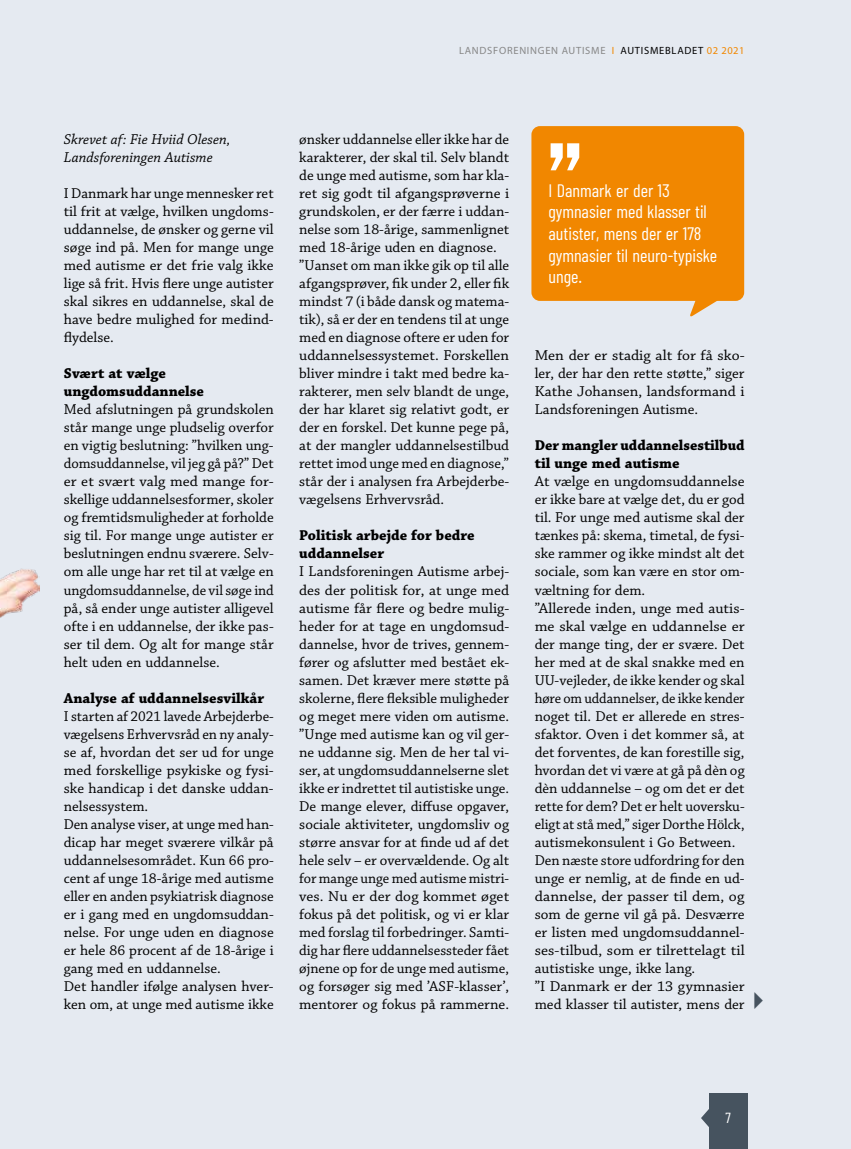
<style>
.page{position:relative;width:851px;height:1149px;background:#fff}
.page>*{position:absolute;margin:0;border:0;box-sizing:border-box;transform-origin:0 0}
.t1{font:18px/21.6px "Barlow Condensed";color:#fff}
.t2{font:15px/18px "Chaparral Pro";color:#000;text-align:justify}
.t3{font:700 15px/18px "Chaparral Pro";color:#000}
.t4{font:15px/18px "Chaparral Pro";color:#000;text-align:justify;scale:1.04 1}
.t5{font:italic 15px/18px "Chaparral Pro";color:#000}
.t6{font:14.55px "Barlow Condensed";color:#fff}
.t7{font:10.5px "Myriad Pro";letter-spacing:.07em;color:#878787}
.s1{color:#f18700}
.s2{color:#000}
</style>
<div class="page">
<div style="left:0;top:0;width:850px;height:1148px;background:#e5eaf1"></div>
<svg style="left:701px;top:1110px;width:7px;height:16px"></svg>
<div style="left:708px;top:1093px;width:39px;height:55px;background:#46535f"></div>
<img style="left:0;top:568px;width:39px;height:50px">
<svg style="left:690px;top:301px;width:27px;height:16px"></svg>
<div style="left:531px;top:126px;width:213px;height:175px;background:#f18700;border-radius:9px"></div>
<svg style="left:550px;top:143px;width:29px;height:27px"></svg>
<p class="t7" style="left:459px;top:44px;width:287px">LANDSFORENINGEN AUTISME <span class="s1">I</span> <span class="s2">AUTISMEBLADET</span> <span class="s1">02 2021</span></p>
<p class="t5" style="left:64px;top:131px;width:168px">Skrevet af: Fie Hviid Olesen,<br>Landsforeningen Autisme</p>
<p class="t2" style="left:64px;top:185px;width:211px">I Danmark har unge mennesker ret til frit at vælge, hvilken ungdoms&shy;uddannelse, de ønsker og gerne vil søge ind på. Men for mange unge med autisme er det frie valg ikke lige så frit. Hvis flere unge autister skal sikres en uddannelse, skal de have bedre mulighed for medind&shy;flydelse.</p>
<p class="t3" style="left:64px;top:365px;width:142px">Svært at vælge ungdomsuddannelse</p>
<p class="t2" style="left:64px;top:401px;width:211px">Med afslutningen på grundskolen står mange unge pludselig overfor en vigtig beslutning: ”hvilken ung&shy;domsuddannelse, vil jeg gå på?” Det er et svært valg med mange for&shy;skellige uddannelsesformer, skoler og fremtidsmuligheder at forholde sig til. For mange unge autister er beslutningen endnu sværere. Selv&shy;om alle unge har ret til at vælge en ungdomsuddannelse, de vil søge ind på, så ender unge autister alligevel ofte i en uddannelse, der ikke pas&shy;ser til dem. Og alt for mange står helt uden en uddannelse.</p>
<p class="t3" style="left:64px;top:689px;width:202px">Analyse af uddannelsesvilkår</p>
<p class="t2" style="left:64px;top:707px;width:211px;text-align:left">I starten af 2021 lavede Arbejderbe&shy;vægelsens Erhvervsråd en ny analy&shy;se af, hvordan det ser ud for unge med forskellige psykiske og fysi&shy;ske handicap i det danske uddan&shy;nelsessystem.<br>Den analyse viser, at unge med han&shy;dicap har meget sværere vilkår på uddannelsesområdet. Kun 66 pro&shy;cent af unge 18-årige med autisme eller en anden psykiatrisk diagnose er i gang med en ungdomsuddan&shy;nelse. For unge uden en diagnose er hele 86 procent af de 18-årige i gang med en uddannelse.<br>Det handler ifølge analysen hver&shy;ken om, at unge med autisme ikke</p>
<p class="t2" style="left:299px;top:131px;width:211px;text-align:left">ønsker uddannelse eller ikke har de karakterer, der skal til. Selv blandt de unge med autisme, som har kla&shy;ret sig godt til afgangsprøverne i grundskolen, er der færre i uddan&shy;nelse som 18-årige, sammenlignet med 18-årige uden en diagnose. ”Uanset om man ikke gik op til alle afgangsprøver, fik under 2, eller fik mindst 7 (i både dansk og matema&shy;tik), så er der en tendens til at unge med en diagnose oftere er uden for uddannelsessystemet. Forskellen bliver mindre i takt med bedre ka&shy;rakterer, men selv blandt de unge, der har klaret sig relativt godt, er der en forskel. Det kunne pege på, at der mangler uddannelsestilbud rettet imod unge med en diagnose,” står der i analysen fra Arbejderbe&shy;vægelsens Erhvervsråd.</p>
<p class="t3" style="left:299px;top:527px;width:177px">Politisk arbejde for bedre uddannelser</p>
<p class="t2" style="left:299px;top:563px;width:211px">I Landsforeningen Autisme arbej&shy;des der politisk for, at unge med autisme får flere og bedre mulig&shy;heder for at tage en ungdomsud&shy;dannelse, hvor de trives, gennem&shy;fører og afslutter med bestået ek&shy;samen. Det kræver mere støtte på skolerne, flere fleksible muligheder og meget mere viden om autisme. ”Unge med autisme kan og vil ger&shy;ne uddanne sig. Men de her tal vi&shy;ser, at ungdomsuddannelserne slet ikke er indrettet til autistiske unge.<br>De mange elever, diffuse opgaver, sociale aktiviteter, ungdomsliv og større ansvar for at finde ud af det hele selv – er overvældende. Og alt for mange unge med autisme mistri&shy;ves. Nu er der dog kommet øget fokus på det politisk, og vi er klar med forslag til forbedringer. Samti&shy;dig har flere uddannelsessteder fået øjnene op for de unge med autisme, og forsøger sig med ’ASF-klasser’, mentorer og fokus på rammerne.</p>
<p class="t1" style="left:548px;top:179px;width:170px">I Danmark er der 13 gymnasier med klasser til autister, mens der er 178 gymnasier til neuro-typiske unge.</p>
<p class="t4" style="left:534px;top:347px;width:203px">Men der er stadig alt for få sko&shy;ler, der har den rette støtte,” siger Kathe Johansen, landsformand i Landsforeningen Autisme.</p>
<p class="t3" style="left:534px;top:437px;width:211px">Der mangler uddannelsestilbud til unge med autisme</p>
<p class="t2" style="left:534px;top:473px;width:211px;text-align:left">At vælge en ungdomsuddannelse er ikke bare at vælge det, du er god til. For unge med autisme skal der tænkes på: skema, timetal, de fysi&shy;ske rammer og ikke mindst alt det sociale, som kan være en stor om&shy;væltning for dem.<br>”Allerede inden, unge med autis&shy;me skal vælge en uddannelse er der mange ting, der er svære. Det her med at de skal snakke med en<br>UU-vejleder, de ikke kender og skal høre om uddannelser, de ikke kender noget til. Det er allerede en stres&shy;sfaktor. Oven i det kommer så, at det forventes, de kan forestille sig, hvordan det vi være at gå på dèn og dèn uddannelse – og om det er det rette for dem? Det er helt uoversku&shy;eligt at stå med,” siger Dorthe Hölck, autismekonsulent i Go Between.<br>Den næste store udfordring for den unge er nemlig, at de finde en ud&shy;dannelse, der passer til dem, og som de gerne vil gå på. Desværre er listen med ungdomsuddannel&shy;ses-tilbud, som er tilrettelagt til autistiske unge, ikke lang.<br>”I Danmark er der 13 gymnasier med klasser til autister, mens der</p>
<p class="t6" style="left:725px;top:1107px;width:7px">7</p>
</div>
